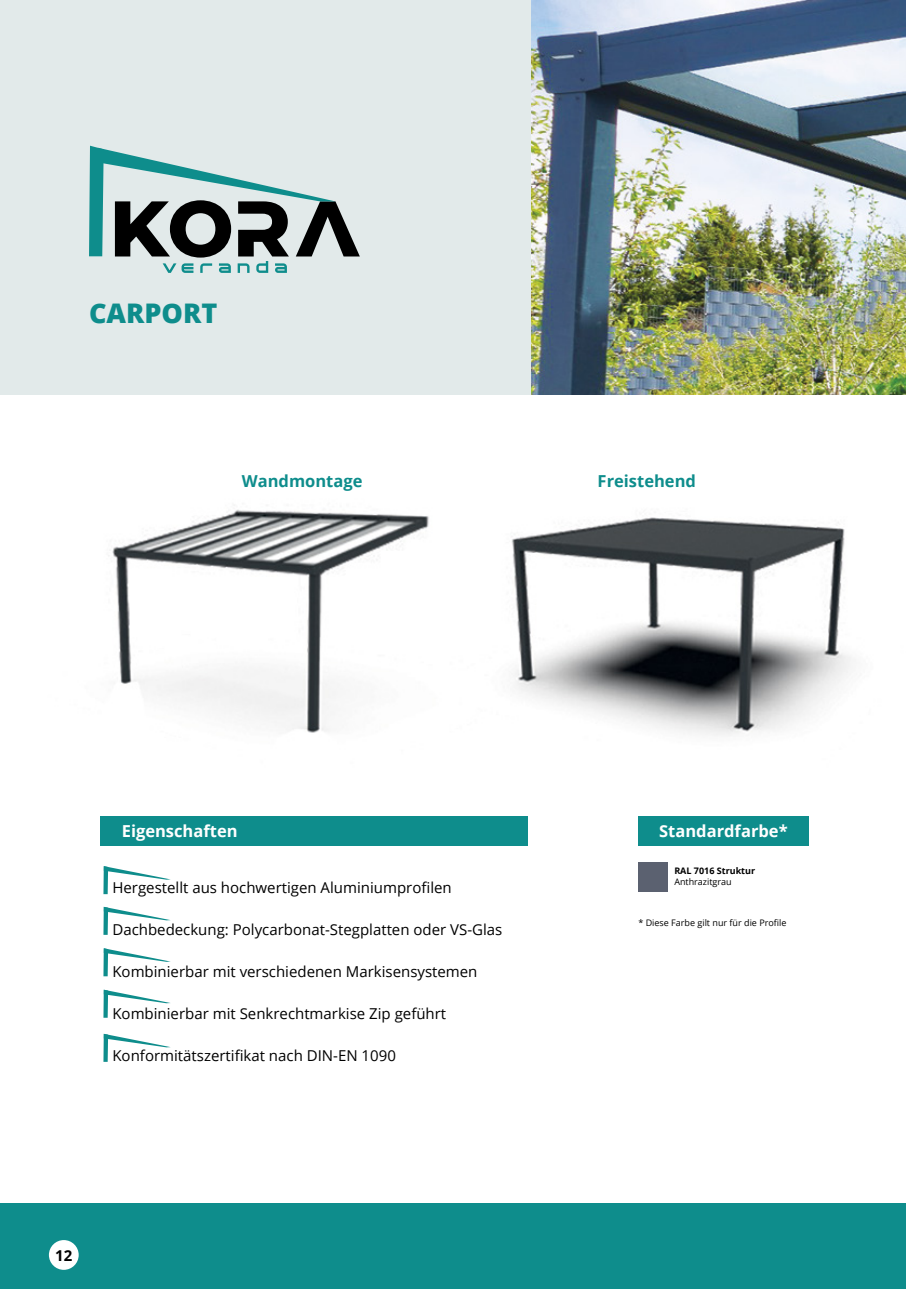
<style>
.page{position:relative;width:906px;height:1289px;background:#fff}
.page>*{position:absolute;margin:0;border:0;box-sizing:border-box;transform-origin:0 0}
.t1{font:800 27px "Open Sans";color:#0e8d8c}
.t2{font:700 16.5px "Open Sans";color:#fff}
.t3{font:700 16.5px "Open Sans";color:#0e8d8c}
.t4{font:15px "Open Sans";color:#000}
.t5{font:700 15px "Open Sans";color:#000}
.t6{font:9px "Open Sans";color:#000}
.t7{font:700 9px "Open Sans";color:#000}
</style>
<div class="page">
<img style="left:530px;top:0;width:376px;height:395px">
<div style="left:0;top:0;width:530px;height:395px;background:#e2eaea"></div>
<img style="left:100px;top:505px;width:751px;height:557px">
<div style="left:0;top:1203px;width:906px;height:85px;background:#0e8d8c"></div>
<div style="left:100px;top:816px;width:428px;height:29px;background:#0e8d8c"></div>
<svg style="left:89px;top:146px;width:271px;height:127px"></svg>
<svg style="left:103px;top:866px;width:68px;height:28px"></svg>
<svg style="left:103px;top:906px;width:68px;height:28px"></svg>
<svg style="left:103px;top:948px;width:68px;height:28px"></svg>
<svg style="left:103px;top:989px;width:68px;height:28px"></svg>
<svg style="left:103px;top:1033px;width:68px;height:28px"></svg>
<div style="left:638px;top:816px;width:170px;height:29px;background:#0e8d8c"></div>
<div style="left:638px;top:862px;width:30px;height:29px;background:#5b6170"></div>
<div style="left:49px;top:1239px;width:30px;height:30px;background:#fff;border-radius:50%"></div>
<h1 class="t1" style="left:89px;top:293px;width:130px">CARPORT</h1>
<p class="t3" style="left:242px;top:469px;width:122px">Wandmontage</p>
<p class="t3" style="left:597px;top:469px;width:100px">Freistehend</p>
<p class="t2" style="left:122px;top:819px;width:117px">Eigenschaften</p>
<p class="t4" style="left:112px;top:877px;width:341px">Hergestellt aus hochwertigen Aluminiumprofilen</p>
<p class="t4" style="left:112px;top:919px;width:391px">Dachbedeckung: Polycarbonat-Stegplatten oder VS-Glas</p>
<p class="t4" style="left:112px;top:961px;width:366px">Kombinierbar mit verschiedenen Markisensystemen</p>
<p class="t4" style="left:112px;top:1003px;width:335px">Kombinierbar mit Senkrechtmarkise Zip geführt</p>
<p class="t4" style="left:112px;top:1045px;width:285px">Konformitätszertifikat nach DIN-EN 1090</p>
<p class="t5" style="left:55px;top:1244px;width:19px">12</p>
<p class="t2" style="left:659px;top:819px;width:130px">Standardfarbe*</p>
<p class="t7" style="left:674px;top:864px;width:82px">RAL 7016 Struktur</p>
<p class="t6" style="left:674px;top:875px;width:59px">Anthrazitgrau</p>
<p class="t6" style="left:638px;top:916px;width:150px">* Diese Farbe gilt nur für die Profile</p>
</div>
